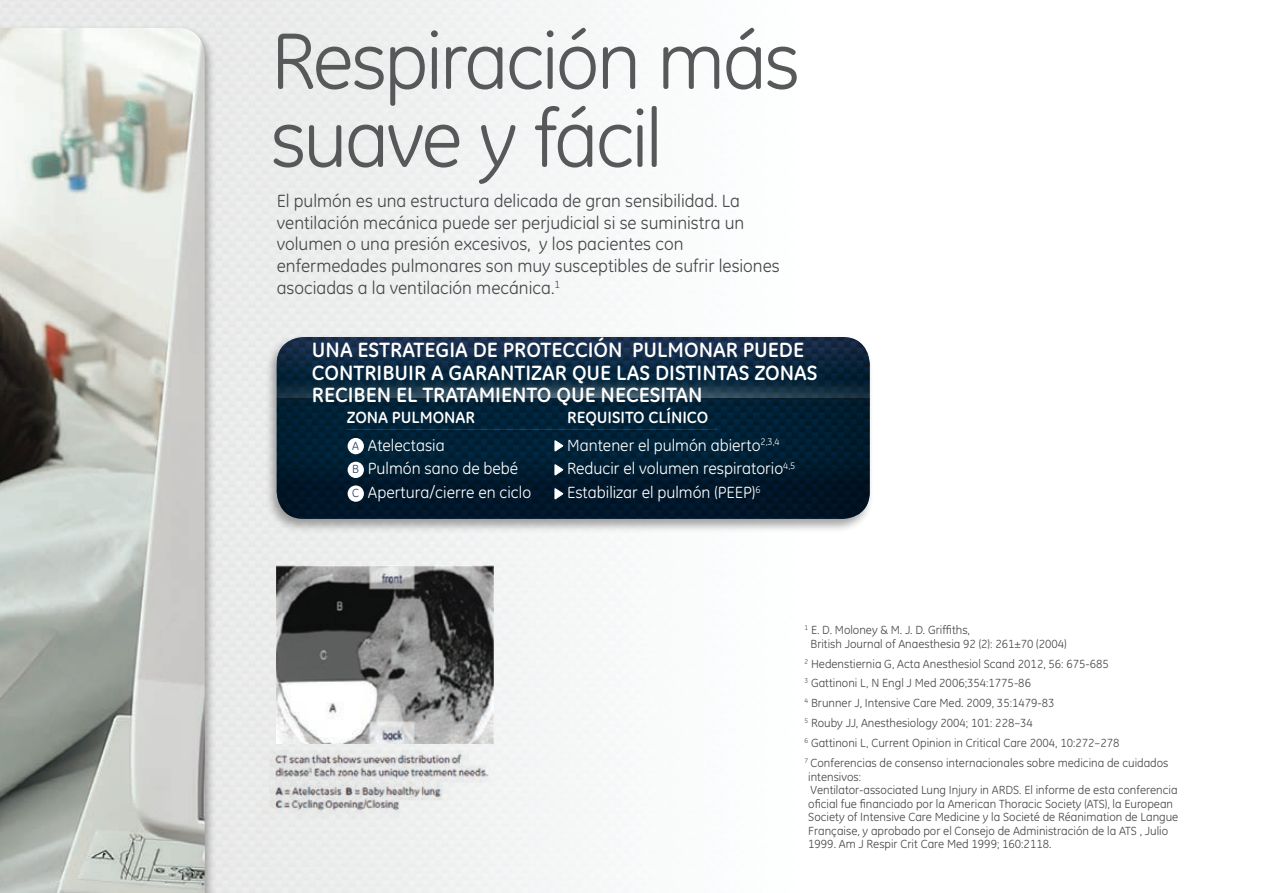
<style>
.page{position:relative;width:1263px;height:893px;background:#fff}
.page>*{position:absolute;margin:0;border:0;box-sizing:border-box;transform-origin:0 0}
.t1{font:81px/78px "GE Inspira";letter-spacing:-.035em;color:#57585a}
.t2{font:700 21px/22.5px "GE Inspira";color:#fff}
.t3{font:18px/21.6px "GE Inspira";color:#464748}
.t4{font:16.5px/23.7px "GE Inspira";color:#fff}
.t5{font:700 16.5px "GE Inspira";color:#fff}
.t6{font:12px/13.5px "GE Inspira";color:#464748}
.t7{font:12px/23.7px "GE Inspira";color:#203a5d;text-align:justify}
.s1{font-weight:700}
</style>
<div class="page">
<div style="left:0;top:0;width:591px;height:893px;background:#eef0f0"></div>
<div style="left:0;top:25px;width:216px;height:868px;background:#231f20;opacity:.4"></div>
<img style="left:0;top:28px;width:205px;height:865px">
<div style="left:265px;top:334px;width:609px;height:199px;background:#231f20;opacity:.4"></div>
<svg style="left:277px;top:337px;width:593px;height:182px;background:#031d32"></svg>
<img style="left:277px;top:350px;width:593px;height:48px">
<svg style="left:277px;top:398px;width:593px;height:15px;background:#012035"></svg>
<div style="left:348px;top:438px;width:16px;height:16px;background:#fff;border-radius:50%"></div>
<div style="left:348px;top:462px;width:16px;height:16px;background:#fff;border-radius:50%"></div>
<div style="left:348px;top:485px;width:16px;height:17px;background:#fff;border-radius:50%"></div>
<div style="left:335px;top:426px;width:386px;height:18px;background:#002137"></div>
<div style="left:345px;top:426px;width:373px;height:5px;background:#231f20;opacity:.75"></div>
<svg style="left:555px;top:440px;width:8px;height:11px"></svg>
<svg style="left:555px;top:464px;width:8px;height:11px"></svg>
<svg style="left:555px;top:488px;width:8px;height:11px"></svg>
<img style="left:277px;top:566px;width:216px;height:177px">
<img style="left:262px;top:750px;width:267px;height:82px">
<h1 class="t1" style="left:271px;top:22px;width:531px">Respiración más suave y fácil</h1>
<p class="t3" style="left:277px;top:190px;width:504px">El pulmón es una estructura delicada de gran sensibilidad. La ventilación mecánica puede ser perjudicial si se suministra un volumen o una presión excesivos, y los pacientes con enfermedades pulmonares son muy susceptibles de sufrir lesiones asociadas a la ventilación mecánica.<sup>1</sup></p>
<h2 class="t2" style="left:312px;top:338px;width:507px">UNA ESTRATEGIA DE PROTECCIÓN PULMONAR PUEDE<br>CONTRIBUIR A GARANTIZAR QUE LAS DISTINTAS ZONAS<br>RECIBEN EL TRATAMIENTO QUE NECESITAN</h2>
<h3 class="t5" style="left:347px;top:406px;width:130px">ZONA PULMONAR</h3>
<h3 class="t4" style="left:368px;top:433px;width:165px">Atelectasia<br>Pulmón sano de bebé<br>Apertura/cierre en ciclo</h3>
<h3 class="t4" style="left:567px;top:403px;width:214px;line-height:28px"><span class="s1">REQUISITO CLÍNICO<br></span>Mantener el pulmón abierto<sup>2,3,4</sup></h3>
<h3 class="t4" style="left:567px;top:457px;width:230px">Reducir el volumen respiratorio<sup>4,5<br></sup>Estabilizar el pulmón (PEEP)<sup>6</sup></h3>
<p class="t7" style="left:352px;top:434px;width:8px">A B C</p>
<p class="t6" style="left:810px;top:623px;width:258px;text-indent:-6px"><sup>1</sup> E. D. Moloney &amp; M. J. D. Griffiths,<br>British Journal of Anaesthesia 92 (2): 261±70 (2004)</p>
<p class="t6" style="left:804px;top:653px;width:365px;line-height:20px"><sup>2</sup> Hedenstiernia G, Acta Anesthesiol Scand 2012, 56: 675-685<br><sup>3</sup> Gattinoni L, N Engl J Med 2006;354:1775-86<br><sup>4</sup> Brunner J, Intensive Care Med. 2009, 35:1479-83<br><sup>5</sup> Rouby JJ, Anesthesiology 2004; 101: 228–34<br><sup>6</sup> Gattinoni L, Current Opinion in Critical Care 2004, 10:272–278<br><sup>7</sup> Conferencias de consenso internacionales sobre medicina de cuidados</p>
<p class="t6" style="left:808px;top:770px;width:372px">intensivos:<br>Ventilator-associated Lung Injury in ARDS. El informe de esta conferencia oficial fue financiado por la American Thoracic Society (ATS), la European Society of Intensive Care Medicine y la Societé de Réanimation de Langue Française, y aprobado por el Consejo de Administración de la ATS , Julio 1999. Am J Respir Crit Care Med 1999; 160:2118.</p>
</div>
